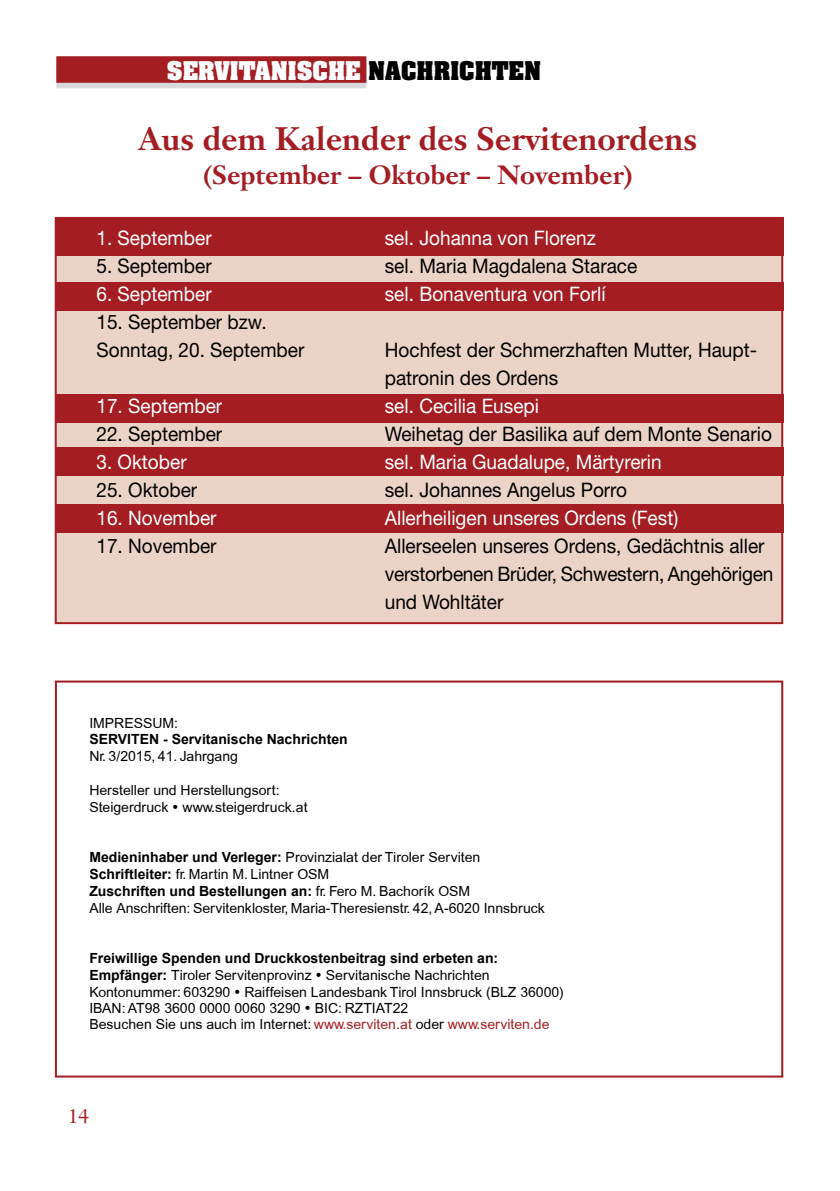
<style>
.page{position:relative;width:840px;height:1191px;background:#fff}
.page>*{position:absolute;margin:0;border:0;box-sizing:border-box;transform-origin:0 0}
.t1{font:700 32px "Janson Text";color:#a41d23}
.t2{font:700 26px "Janson Text";color:#a41d23}
.t3{font:700 22px "Aachen";color:#fff}
.t4{font:20px/28px "Helvetica Neue";color:#000;scale:.95 1}
.t5{font:20px "Helvetica Neue";color:#fff;scale:.95 1}
.t6{font:20px "Janson Text";color:#a41d23}
.t7{font:14px/16.8px "Arial";color:#000}
.t8{font:700 14px "Arial";color:#000}
.s1{color:#000}
.s2{font-weight:700}
.s3{color:#a41d23}
</style>
<div class="page">
<svg style="left:57px;top:82px;width:309px;height:6px;background:#d2c0c2"></svg>
<div style="left:57px;top:57px;width:309px;height:25px;background:#a41d23"></div>
<div style="left:55px;top:680px;width:727px;height:397px;border:2px solid #a41d23"></div>
<div style="left:55px;top:217px;width:727px;height:407px;background:#ecd3c7;border:2px solid #a41d23"></div>
<div style="left:55px;top:217px;width:727px;height:38px;background:#a41d23"></div>
<div style="left:55px;top:282px;width:727px;height:28px;background:#a41d23"></div>
<div style="left:55px;top:448px;width:727px;height:28px;background:#a41d23"></div>
<div style="left:55px;top:505px;width:727px;height:28px;background:#a41d23"></div>
<div style="left:55px;top:394px;width:727px;height:28px;background:#a41d23"></div>
<h3 class="t3" style="left:167px;top:54px;width:375px">SERVITANISCHE <span class="s1">NACHRICHTEN</span></h3>
<h1 class="t1" style="left:139px;top:118px;width:559px">Aus dem Kalender des Servitenordens</h1>
<h2 class="t2" style="left:203px;top:158px;width:431px">(September – Oktober – November)</h2>
<h3 class="t5" style="left:96px;top:226px;width:123px">1. September</h3>
<h3 class="t5" style="left:384px;top:226px;width:223px">sel. Johanna von Florenz</h3>
<h3 class="t4" style="left:96px;top:252px;width:123px">5. September</h3>
<h3 class="t4" style="left:384px;top:252px;width:267px">sel. Maria Magdalena Starace</h3>
<h3 class="t5" style="left:96px;top:282px;width:123px">6. September</h3>
<h3 class="t5" style="left:384px;top:282px;width:234px">sel. Bonaventura von Forlí</h3>
<h3 class="t4" style="left:96px;top:308px;width:220px">15. September bzw.<br>Sonntag, 20. September</h3>
<h3 class="t4" style="left:384px;top:336px;width:393px">Hochfest der Schmerzhaften Mutter, Haupt&shy;patronin des Ordens</h3>
<h3 class="t5" style="left:96px;top:394px;width:134px">17. September</h3>
<h3 class="t5" style="left:384px;top:394px;width:164px">sel. Cecilia Eusepi</h3>
<h3 class="t4" style="left:96px;top:420px;width:134px">22. September</h3>
<h3 class="t4" style="left:384px;top:420px;width:409px">Weihetag der Basilika auf dem Monte Senario</h3>
<h3 class="t5" style="left:96px;top:450px;width:96px">3. Oktober</h3>
<h3 class="t5" style="left:384px;top:450px;width:293px">sel. Maria Guadalupe, Märtyrerin</h3>
<h3 class="t4" style="left:96px;top:476px;width:107px">25. Oktober</h3>
<h3 class="t4" style="left:384px;top:476px;width:256px">sel. Johannes Angelus Porro</h3>
<h3 class="t5" style="left:96px;top:506px;width:128px">16. November</h3>
<h3 class="t5" style="left:384px;top:506px;width:310px">Allerheiligen unseres Ordens (Fest)</h3>
<h3 class="t4" style="left:96px;top:532px;width:128px">17. November</h3>
<h3 class="t4" style="left:384px;top:532px;width:410px">Allerseelen unseres Ordens, Gedächtnis aller verstorbenen Brüder, Schwestern, Angehörigen und Wohltäter</h3>
<p class="t7" style="left:89px;top:714px;width:90px">IMPRESSUM:</p>
<p class="t8" style="left:89px;top:731px;width:260px">SERVITEN - Servitanische Nachrichten</p>
<p class="t7" style="left:89px;top:748px;width:150px">Nr. 3/2015, 41. Jahrgang</p>
<p class="t7" style="left:89px;top:781px;width:220px">Hersteller und Herstellungsort:<br>Steigerdruck • www.steigerdruck.at</p>
<p class="t7" style="left:89px;top:849px;width:457px"><span class="s2">Medieninhaber und Verleger:</span> Provinzialat der Tiroler Serviten <span class="s2">Schriftleiter:</span> fr. Martin M. Lintner OSM<br><span class="s2">Zuschriften und Bestellungen an:</span> fr. Fero M. Bachorík OSM<br>Alle Anschriften: Servitenkloster, Maria-Theresienstr. 42, A-6020 Innsbruck</p>
<p class="t7" style="left:89px;top:950px;width:476px"><span class="s2">Freiwillige Spenden und Druckkostenbeitrag sind erbeten an:<br>Empfänger:</span> Tiroler Servitenprovinz • Servitanische Nachrichten Kontonummer: 603290 • Raiffeisen Landesbank Tirol Innsbruck (BLZ 36000)<br>IBAN: AT98 3600 0000 0060 3290 • BIC: RZTIAT22<br>Besuchen Sie uns auch im Internet: <span class="s3">www.serviten.at</span> oder <span class="s3">www.serviten.de</span></p>
<h3 class="t6" style="left:68px;top:1103px;width:22px">14</h3>
</div>
